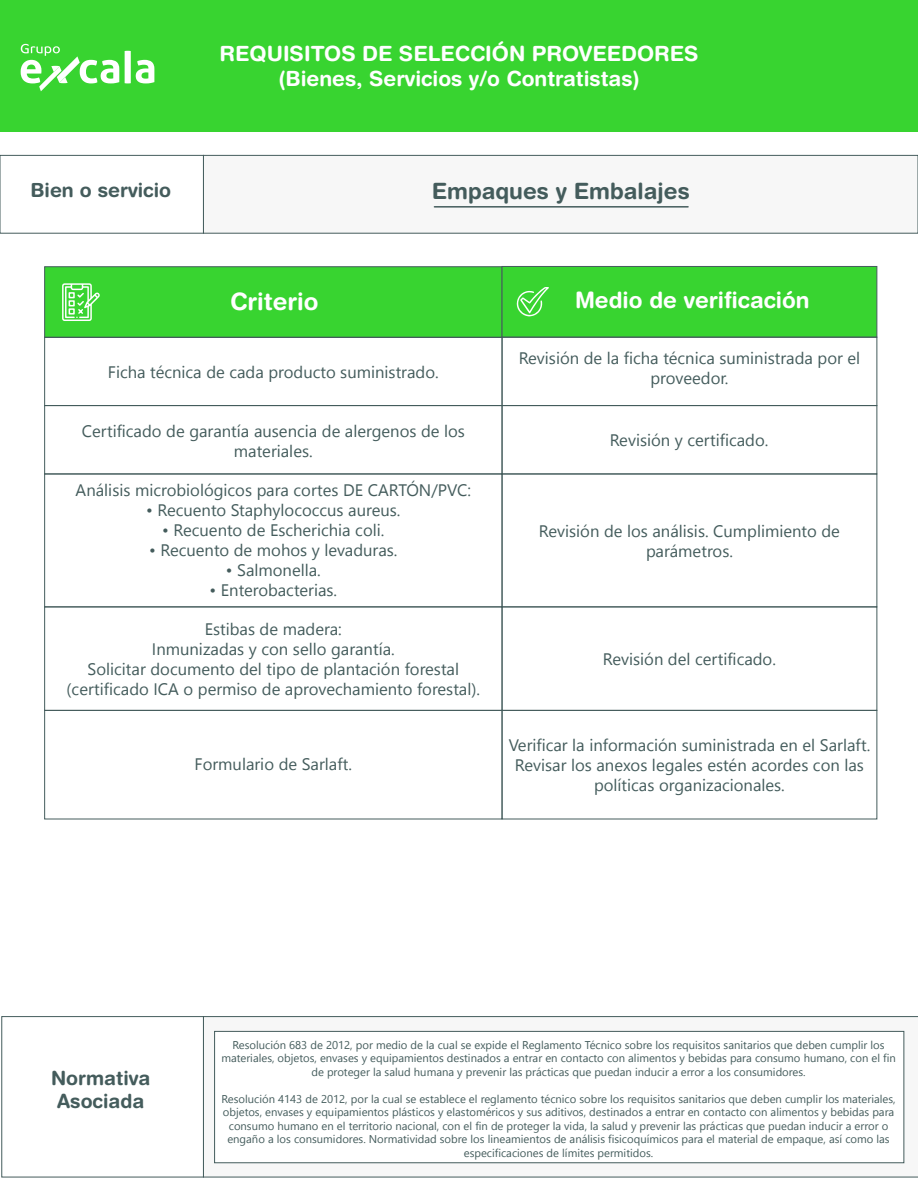
<style>
.page{position:relative;width:918px;height:1188px;background:#fff}
.page>*{position:absolute;margin:0;border:0;box-sizing:border-box;transform-origin:0 0}
.t1{font:700 24px "Helvetica Rounded LT Std";color:#fff}
.t2{font:700 22.5px "Helvetica Rounded LT Std";color:#fff}
.t3{font:700 22.5px "Helvetica Rounded LT Std";color:#445c5c}
.t4{font:700 21px/25.2px "Helvetica Rounded LT Std";color:#fff;text-align:center}
.t5{font:700 19.5px/23.4px "Helvetica Rounded LT Std";color:#445c5c;text-align:center}
.t6{font:16.65px/20px "Nirmala UI";color:#445c5c;text-align:center}
.t7{font:11.25px/13.5px "Nirmala UI";color:#445c5c;text-align:center}
</style>
<div class="page">
<div style="left:0;top:0;width:918px;height:132px;background:#38d430"></div>
<svg style="left:125px;top:51px;width:29px;height:32px"></svg>
<svg style="left:21px;top:44px;width:98px;height:47px"></svg>
<div style="left:44px;top:266px;width:458px;height:72px;background:#38d430;border:1px solid #445c5c"></div>
<div style="left:502px;top:266px;width:375px;height:72px;background:#38d430;border:1px solid #445c5c"></div>
<div style="left:44px;top:337px;width:458px;height:69px;border:1px solid #445c5c"></div>
<div style="left:502px;top:337px;width:375px;height:69px;border:1px solid #445c5c"></div>
<div style="left:44px;top:405px;width:458px;height:69px;border:1px solid #445c5c"></div>
<div style="left:502px;top:405px;width:375px;height:69px;border:1px solid #445c5c"></div>
<div style="left:44px;top:474px;width:458px;height:133px;border:1px solid #445c5c"></div>
<div style="left:502px;top:474px;width:375px;height:133px;border:1px solid #445c5c"></div>
<div style="left:44px;top:710px;width:458px;height:109px;border:1px solid #445c5c"></div>
<div style="left:502px;top:710px;width:375px;height:109px;border:1px solid #445c5c"></div>
<div style="left:0;top:155px;width:204px;height:79px;border:1px solid #445c5c"></div>
<div style="left:203px;top:155px;width:715px;height:78px;background:#f7f7f7"></div>
<div style="left:203px;top:155px;width:715px;height:79px;border:1px solid #445c5c"></div>
<div style="left:1px;top:1016px;width:203px;height:161px;border:1px solid #445c5c"></div>
<svg style="left:203px;top:1016px;width:715px;height:161px"></svg>
<svg style="left:62px;top:283px;width:38px;height:38px"></svg>
<svg style="left:516px;top:287px;width:33px;height:29px"></svg>
<hr style="left:434px;top:206px;width:254px;height:2px;background:#445c5c">
<div style="left:214px;top:1031px;width:690px;height:132px;background:#fff;border:1px solid #445c5c"></div>
<h3 class="t4" style="left:220px;top:40px;width:481px">REQUISITOS DE SELECCIÓN PROVEEDORES (Bienes, Servicios y/o Contratistas)</h3>
<h3 class="t5" style="left:31px;top:178px;width:142px">Bien o servicio</h3>
<h2 class="t3" style="left:432px;top:178px;width:259px">Empaques y Embalajes</h2>
<h1 class="t1" style="left:230px;top:287px;width:90px">Criterio</h1>
<h2 class="t2" style="left:575px;top:286px;width:236px">Medio de verificación</h2>
<h3 class="t6" style="left:108px;top:361px;width:332px">Ficha técnica de cada producto suministrado.</h3>
<h3 class="t6" style="left:519px;top:347px;width:343px">Revisión de la ficha técnica suministrada por el proveedor.</h3>
<h3 class="t6" style="left:82px;top:420px;width:385px">Certificado de garantía ausencia de alergenos de los materiales.</h3>
<h3 class="t6" style="left:610px;top:429px;width:160px">Revisión y certificado.</h3>
<h3 class="t6" style="left:76px;top:480px;width:397px">Análisis microbiológicos para cortes DE CARTÓN/PVC:</h3>
<h3 class="t6" style="left:146px;top:500px;width:256px">• Recuento Staphylococcus aureus.</h3>
<h3 class="t6" style="left:162px;top:519px;width:224px">• Recuento de Escherichia coli.</h3>
<h3 class="t6" style="left:149px;top:539px;width:250px">• Recuento de mohos y levaduras.</h3>
<h3 class="t6" style="left:226px;top:559px;width:97px">• Salmonella.</h3>
<h3 class="t6" style="left:210px;top:579px;width:129px">• Enterobacterias.</h3>
<h3 class="t6" style="left:539px;top:520px;width:303px">Revisión de los análisis. Cumplimiento de parámetros.</h3>
<h3 class="t6" style="left:67px;top:618px;width:415px">Estibas de madera:<br>Inmunizadas y con sello garantía.<br>Solicitar documento del tipo de plantación forestal (certificado ICA o permiso de aprovechamiento forestal).</h3>
<h3 class="t6" style="left:195px;top:753px;width:159px">Formulario de Sarlaft.</h3>
<h3 class="t6" style="left:603px;top:648px;width:175px">Revisión del certificado.</h3>
<h3 class="t6" style="left:509px;top:734px;width:363px">Verificar la información suministrada en el Sarlaft.<br>Revisar los anexos legales estén acordes con las políticas organizacionales.</h3>
<h3 class="t5" style="left:51px;top:1066px;width:101px">Normativa<br>Asociada</h3>
<p class="t7" style="left:221px;top:1037px;width:676px">Resolución 683 de 2012, por medio de la cual se expide el Reglamento Técnico sobre los requisitos sanitarios que deben cumplir los materiales, objetos, envases y equipamientos destinados a entrar en contacto con alimentos y bebidas para consumo humano, con el fin de proteger la salud humana y prevenir las prácticas que puedan inducir a error a los consumidores.</p>
<p class="t7" style="left:221px;top:1091px;width:676px">Resolución 4143 de 2012, por la cual se establece el reglamento técnico sobre los requisitos sanitarios que deben cumplir los materiales, objetos, envases y equipamientos plásticos y elastoméricos y sus aditivos, destinados a entrar en contacto con alimentos y bebidas para consumo humano en el territorio nacional, con el fin de proteger la vida, la salud y prevenir las prácticas que puedan inducir a error o engaño a los consumidores. Normatividad sobre los lineamientos de análisis fisicoquímicos para el material de empaque, así como las especificaciones de límites permitidos.</p>
</div>
